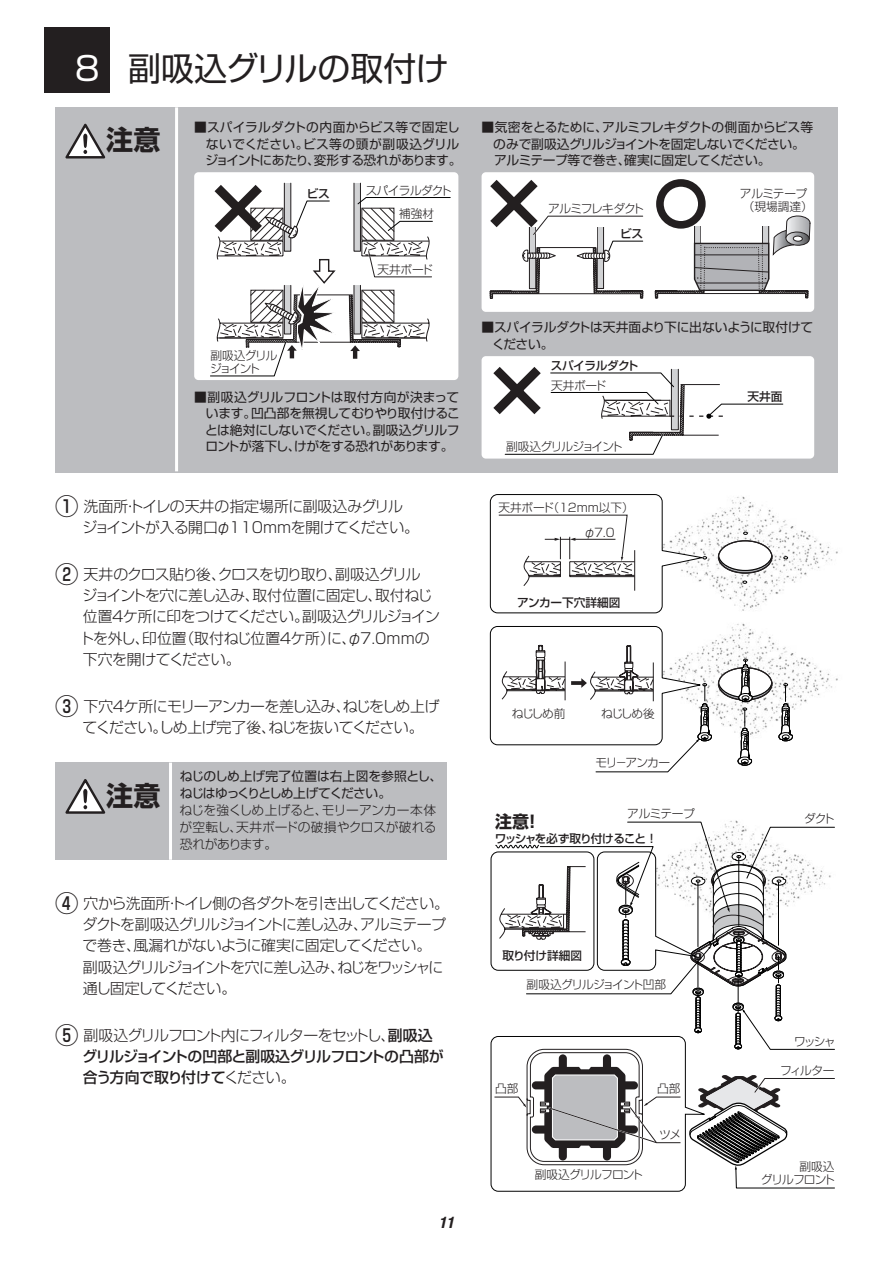
<style>
.page{position:relative;width:893px;height:1263px;background:#fff}
.page>*{position:absolute;margin:0;border:0;box-sizing:border-box;transform-origin:0 0}
.t1{font:33px "Shin Go Pro";color:#231f20}
.t2{font:33px "Shin Go Pro";color:#fff}
.t3{font:700 27.15px "Shin Go Pro";color:#231f20}
.t4{font:700 16.95px "Shin Go Pro";color:#231f20}
.t5{font:italic 700 condensed 15.9px "Helvetica Neue LT";color:#231f20}
.t6{font:300 14.85px/21.3px "Shin Go Pro";letter-spacing:-.045em;color:#231f20}
.t7{font:300 14.85px/21.3px "Shin Go Pro";letter-spacing:-.065em;color:#231f20}
.t8{font:500 14.85px/21.3px "Shin Go Pro";letter-spacing:-.055em;color:#231f20}
.t9{font:12.75px/16.5px "Shin Go Pro";letter-spacing:-.03em;color:#231f20}
.t10{font:12.75px/16.5px "Shin Go Pro";color:#231f20}
.t11{font:300 12.75px/17px "Shin Go Pro";letter-spacing:-.015em;color:#231f20;text-align:justify}
.t12{font:300 11.7px/23.4px "Shin Go Pro";letter-spacing:-.06em;color:#231f20}
.t13{font:500 11.7px "Shin Go Pro";letter-spacing:-.035em;color:#231f20}
.t14{font:500 11.7px "Shin Go Pro";letter-spacing:-.095em;color:#231f20}
.t15{font:300 11.7px "Shin Go Pro";color:#231f20}
.t16{font:300 11.7px/12.8px "Shin Go Pro";letter-spacing:-.085em;color:#231f20}
.t17{font:500 11.7px "Shin Go Pro";color:#231f20}
.t18{font:500 11.7px "Shin Go Pro";letter-spacing:-.01em;color:#231f20}
.s1{font-weight:500;font-size:23.4px}
.s2{font-size:23.4px}
.s3{font-weight:300}
</style>
<div class="page">
<div style="left:45px;top:27px;width:65px;height:66px;background:#231f20"></div>
<div style="left:55px;top:107px;width:783px;height:365px;background:#bcbdc0"></div>
<hr style="left:175px;top:107px;width:3px;height:364px;background:#fff">
<div style="left:194px;top:172px;width:264px;height:208px;background:#fff;border-radius:4px"></div>
<svg style="left:210px;top:182px;width:241px;height:194px"></svg>
<svg style="left:65px;top:123px;width:41px;height:36px"></svg>
<svg style="left:484px;top:173px;width:351px;height:1019px"></svg>
<div style="left:55px;top:762px;width:392px;height:98px;background:#bcbdc0"></div>
<hr style="left:169px;top:763px;width:3px;height:97px;background:#fff">
<svg style="left:65px;top:779px;width:41px;height:35px"></svg>
<h1 class="t2" style="left:75px;top:42px;width:27px">8</h1>
<h1 class="t1" style="left:128px;top:42px;width:322px">副吸込グリルの取付け</h1>
<h2 class="t3" style="left:106px;top:119px;width:56px">注意</h2>
<p class="t10" style="left:205px;top:118px;width:258px;text-indent:-11px">■スパイラルダクトの内面からビス等で固定しないでください。ビス等の頭が副吸込グリルジョイントにあたり、変形する恐れがあります。</p>
<p class="t9" style="left:482px;top:118px;width:333px">■気密をとるために、アルミフレキダクトの側面からビス等</p>
<p class="t9" style="left:493px;top:134px;width:313px">のみで副吸込グリルジョイントを固定しないでください。</p>
<p class="t9" style="left:482px;top:151px;width:290px">　アルミテープ等で巻き、確実に固定してください。</p>
<p class="t13" style="left:307px;top:184px;width:24px">ビス</p>
<p class="t12" style="left:399px;top:177px;width:54px;text-indent:-33px">スパイラルダクト補強材</p>
<p class="t12" style="left:378px;top:256px;width:57px">天井ボード</p>
<p class="t12" style="left:740px;top:180px;width:69px">アルミテープ</p>
<p class="t12" style="left:548px;top:196px;width:98px">アルミフレキダクト</p>
<p class="t12" style="left:743px;top:193px;width:72px">（現場調達）</p>
<p class="t13" style="left:620px;top:224px;width:24px">ビス</p>
<p class="t16" style="left:210px;top:348px;width:69px">副吸込グリルジョイント</p>
<p class="t9" style="left:205px;top:387px;width:256px;text-align:justify;text-indent:-11px">■副吸込グリルフロントは取付方向が決まっています。凹凸部を無視してむりやり取付けることは絶対にしないでください。副吸込グリルフロントが落下し、けがをする恐れがあります。</p>
<p class="t9" style="left:492px;top:318px;width:323px;text-indent:-11px">■スパイラルダクトは天井面より下に出ないように取付けてください。</p>
<p class="t13" style="left:551px;top:356px;width:89px">スパイラルダクト</p>
<p class="t12" style="left:551px;top:372px;width:57px">天井ボード</p>
<p class="t12" style="left:506px;top:433px;width:118px">副吸込グリルジョイント</p>
<p class="t13" style="left:747px;top:387px;width:37px">天井面</p>
<p class="t6" style="left:82px;top:494px;width:338px;text-indent:-27px"><span class="s1">①</span> 洗面所・トイレの天井の指定場所に副吸込みグリルジョイントが入る開口φ110mmを開けてください。</p>
<p class="t6" style="left:80px;top:562px;width:362px;text-indent:-24px"><span class="s1">②</span> 天井のクロス貼り後、クロスを切り取り、副吸込グリル<br>ジョイントを穴に差し込み、取付位置に固定し、取付ねじ位置４ケ所に印をつけてください。副吸込グリルジョイントを外し、印位置（取付ねじ位置４ケ所）に、φ7.0mmの下穴を開けてください。</p>
<p class="t6" style="left:83px;top:693px;width:358px;text-indent:-27px"><span class="s1">③</span> 下穴４ケ所にモリーアンカーを差し込み、ねじをしめ上げてください。しめ上げ完了後、ねじを抜いてください。</p>
<h2 class="t3" style="left:106px;top:774px;width:56px">注意</h2>
<p class="t9" style="left:180px;top:766px;width:264px;line-height:17px">ねじのしめ上げ完了位置は右上図を参照とし、ねじはゆっくりとしめ上げてください。</p>
<p class="t11" style="left:180px;top:800px;width:259px">ねじを強くしめ上げると、モリーアンカー本体が空転し、天井ボードの破損やクロスが破れる恐れがあります。</p>
<p class="t7" style="left:82px;top:890px;width:368px;text-indent:-27px"><span class="s1">④</span> 穴から洗面所・トイレ側の各ダクトを引き出してください。ダクトを副吸込グリルジョイントに差し込み、アルミテープで巻き、風漏れがないように確実に固定してください。副吸込グリルジョイントを穴に差し込み、ねじをワッシャに通し固定してください。</p>
<p class="t8" style="left:82px;top:1022px;width:363px;text-indent:-27px"><span class="s2">⑤</span> <span class="s3">副吸込グリルフロント内にフィルターをセットし、</span>副吸込グリルジョイントの凹部と副吸込グリルフロントの凸部が合う方向で取り付けて<span class="s3">ください。</span></p>
<p class="t5" style="left:439px;top:1212px;width:17px">11</p>
<p class="t15" style="left:499px;top:498px;width:137px">天井ボード（12mm以下）</p>
<p class="t12" style="left:584px;top:519px;width:33px">φ7.0</p>
<p class="t17" style="left:517px;top:593px;width:105px">アンカー下穴詳細図</p>
<p class="t12" style="left:512px;top:700px;width:55px">ねじしめ前</p>
<p class="t12" style="left:601px;top:700px;width:55px">ねじしめ後</p>
<p class="t12" style="left:595px;top:749px;width:76px">モリ−アンカー</p>
<p class="t12" style="left:627px;top:801px;width:69px">アルミテープ</p>
<h3 class="t4" style="left:495px;top:808px;width:47px">注意！</h3>
<p class="t14" style="left:495px;top:829px;width:164px">ワッシャを必ず取り付けること ！</p>
<p class="t18" style="left:503px;top:946px;width:81px">取り付け詳細図</p>
<p class="t12" style="left:527px;top:972px;width:141px">副吸込グリルジョイント凹部</p>
<p class="t12" style="left:495px;top:1076px;width:25px">凸部</p>
<p class="t12" style="left:535px;top:1161px;width:110px">副吸込グリルフロント</p>
<p class="t12" style="left:657px;top:1075px;width:25px">凸部</p>
<p class="t12" style="left:659px;top:1121px;width:24px">ツメ</p>
<p class="t12" style="left:804px;top:806px;width:32px">ダクト</p>
<p class="t12" style="left:794px;top:1028px;width:43px">ワッシャ</p>
<p class="t12" style="left:780px;top:1057px;width:56px">フィルター</p>
<p class="t12" style="left:761px;top:1159px;width:76px;line-height:12.8px;text-align:right">副吸込<br>グリルフロント</p>
</div>
